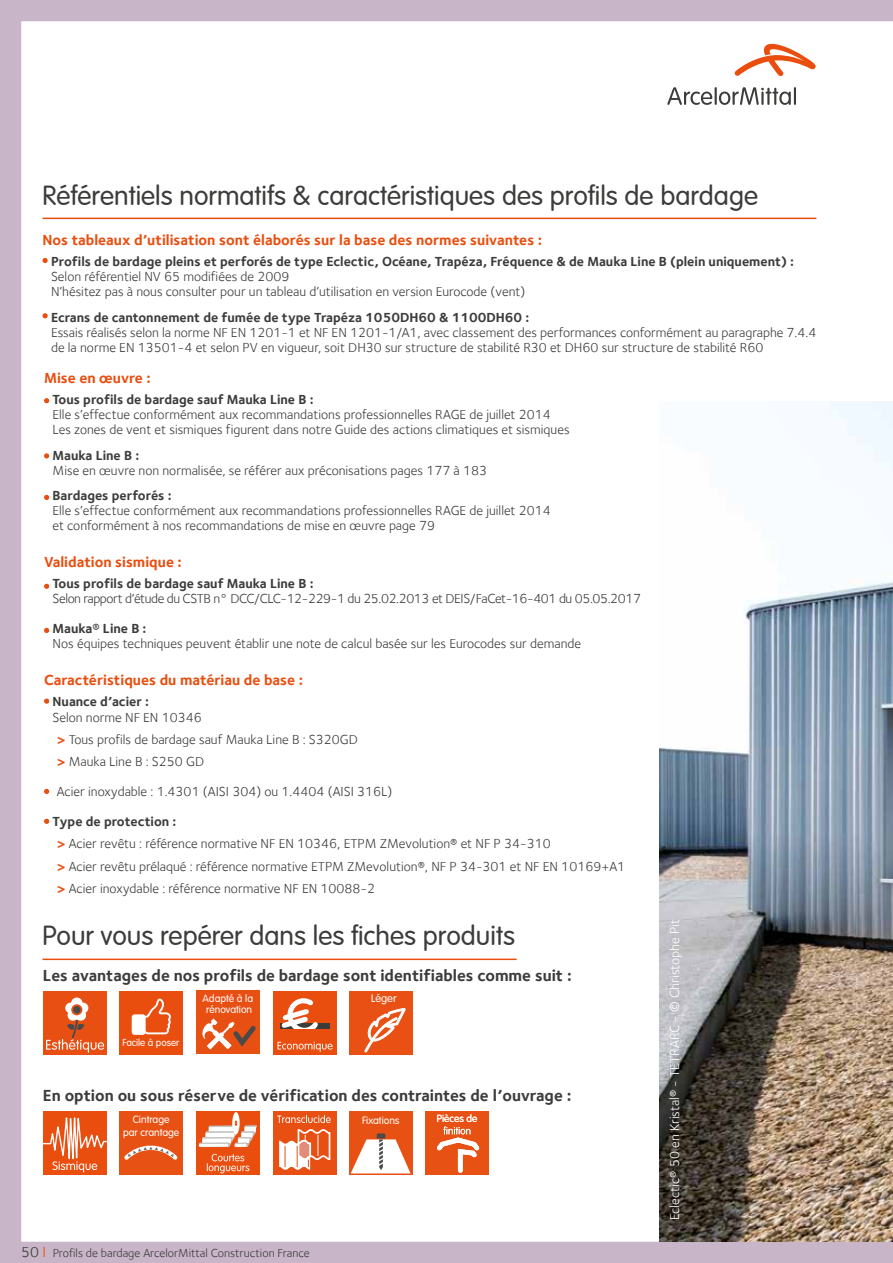
<style>
.page{position:relative;width:893px;height:1263px;background:#c9b5c8}
.page>*{position:absolute;margin:0;border:0;box-sizing:border-box;transform-origin:0 0}
.t1{font:300 27px "VAG Rounded";color:#3c3c3b}
.t2{font:700 16.5px "Foundry Sterling";color:#3c3c3b}
.t3{font:700 15px "Foundry Sterling";color:#e94e0f}
.t4{font:13.5px/22.2px "Foundry Sterling";color:#3c3c3b}
.t5{font:700 13.5px "Foundry Sterling";color:#3c3c3b}
.t6{font:13.5px "Foundry Sterling";letter-spacing:-.03em;color:#3c3c3b}
.t7{font:13.5px "Foundry Sterling";color:#fff}
.t8{font:12px "Foundry Sterling";color:#3c3c3b}
.t9{font:300 10.8px "VAG Rounded";color:#fff}
.t10{font:300 10.35px/12.5px "VAG Rounded";color:#fff;text-align:center}
.t11{font:300 10.2px "VAG Rounded";color:#fff}
.t12{font:300 9.9px "VAG Rounded";color:#fff}
.s1{font-weight:700;color:#e94e0f}
.s2{font-weight:700}
.s3{font-size:15px}
.s4{font-size:15px;color:#e94e0f}
</style>
<div class="page">
<div style="left:21px;top:21px;width:872px;height:1221px;background:#fff"></div>
<img style="left:659px;top:401px;width:234px;height:841px">
<hr style="left:43px;top:218px;width:773px;height:1px;background:#e94e0f">
<hr style="left:43px;top:958px;width:474px;height:2px;background:#e94e0f">
<div style="left:273px;top:991px;width:63px;height:64px;background:#e94e0f"></div>
<svg style="left:277px;top:998px;width:56px;height:54px"></svg>
<svg style="left:43px;top:1111px;width:64px;height:64px"></svg>
<div style="left:120px;top:1111px;width:63px;height:64px;background:#e75113"></div>
<svg style="left:124px;top:1145px;width:54px;height:15px"></svg>
<div style="left:196px;top:1111px;width:64px;height:64px;background:#e94e0f"></div>
<svg style="left:207px;top:1154px;width:42px;height:19px"></svg>
<svg style="left:232px;top:1112px;width:8px;height:22px"></svg>
<svg style="left:199px;top:1121px;width:58px;height:26px"></svg>
<div style="left:273px;top:1111px;width:63px;height:64px;background:#e84f13"></div>
<svg style="left:277px;top:1115px;width:54px;height:55px"></svg>
<div style="left:349px;top:1111px;width:64px;height:64px;background:#e75113"></div>
<svg style="left:351px;top:1133px;width:60px;height:40px"></svg>
<div style="left:426px;top:1111px;width:63px;height:64px;background:#e75113"></div>
<svg style="left:437px;top:1126px;width:43px;height:47px"></svg>
<div style="left:349px;top:991px;width:64px;height:64px;background:#e95014"></div>
<svg style="left:364px;top:1008px;width:42px;height:45px"></svg>
<svg style="left:43px;top:258px;width:5px;height:5px"></svg>
<svg style="left:43px;top:313px;width:5px;height:5px"></svg>
<svg style="left:44px;top:398px;width:5px;height:5px"></svg>
<svg style="left:44px;top:453px;width:5px;height:5px"></svg>
<svg style="left:44px;top:495px;width:5px;height:5px"></svg>
<svg style="left:44px;top:584px;width:5px;height:5px"></svg>
<svg style="left:44px;top:628px;width:5px;height:5px"></svg>
<svg style="left:44px;top:819px;width:5px;height:5px"></svg>
<svg style="left:44px;top:698px;width:5px;height:6px"></svg>
<div style="left:120px;top:991px;width:63px;height:64px;background:#e94e0f"></div>
<svg style="left:132px;top:999px;width:39px;height:36px"></svg>
<div style="left:196px;top:990px;width:64px;height:64px;background:#e84f13"></div>
<svg style="left:202px;top:1018px;width:54px;height:32px"></svg>
<div style="left:43px;top:991px;width:64px;height:64px;background:#e84f13"></div>
<svg style="left:46px;top:997px;width:58px;height:56px"></svg>
<svg style="left:44px;top:789px;width:5px;height:5px"></svg>
<svg style="left:735px;top:44px;width:81px;height:32px"></svg>
<svg style="left:667px;top:87px;width:129px;height:18px"></svg>
<h1 class="t1" style="left:43px;top:180px;width:717px">Référentiels normatifs &amp; caractéristiques des profils de bardage</h1>
<p class="t3" style="left:43px;top:231px;width:501px">Nos tableaux d’utilisation sont élaborés sur la base des normes suivantes :</p>
<p class="t5" style="left:51px;top:253px;width:744px">Profils de bardage pleins et perforés de type Eclectic, Océane, Trapéza, Fréquence &amp; de Mauka Line B (plein uniquement) :</p>
<p class="t4" style="left:51px;top:269px;width:476px;line-height:15px">Selon référentiel NV 65 modifiées de 2009<br>N’hésitez pas à nous consulter pour un tableau d’utilisation en version Eurocode (vent)</p>
<p class="t5" style="left:51px;top:309px;width:480px">Ecrans de cantonnement de fumée de type Trapéza 1050DH60 &amp; 1100DH60 :</p>
<p class="t4" style="left:51px;top:324px;width:767px;line-height:15px">Essais réalisés selon la norme NF EN 1201-1 et NF EN 1201-1/A1, avec classement des performances conformément au paragraphe 7.4.4 de la norme EN 13501-4 et selon PV en vigueur, soit DH30 sur structure de stabilité R30 et DH60 sur structure de stabilité R60</p>
<p class="t3" style="left:44px;top:369px;width:108px">Mise en œuvre :</p>
<p class="t5" style="left:53px;top:391px;width:263px">Tous profils de bardage sauf Mauka Line B :</p>
<p class="t4" style="left:53px;top:407px;width:519px;line-height:15px">Elle s’effectue conformément aux recommandations professionnelles RAGE de juillet 2014<br>Les zones de vent et sismiques figurent dans notre Guide des actions climatiques et sismiques</p>
<p class="t5" style="left:53px;top:447px;width:88px">Mauka Line B :</p>
<p class="t4" style="left:53px;top:459px;width:436px">Mise en œuvre non normalisée, se référer aux préconisations pages 177 à 183</p>
<p class="t5" style="left:53px;top:488px;width:121px">Bardages perforés :</p>
<p class="t4" style="left:53px;top:503px;width:500px;line-height:15px">Elle s’effectue conformément aux recommandations professionnelles RAGE de juillet 2014 et conformément à nos recommandations de mise en œuvre page 79</p>
<p class="t3" style="left:44px;top:553px;width:139px">Validation sismique :</p>
<p class="t5" style="left:53px;top:575px;width:263px">Tous profils de bardage sauf Mauka Line B :</p>
<p class="t6" style="left:53px;top:591px;width:590px">Selon rapport d’étude du CSTB n° DCC/CLC-12-229-1 du 25.02.2013 et DEIS/FaCet-16-401 du 05.05.2017</p>
<p class="t5" style="left:53px;top:620px;width:95px">Mauka® Line B :</p>
<p class="t4" style="left:53px;top:632px;width:530px">Nos équipes techniques peuvent établir une note de calcul basée sur les Eurocodes sur demande</p>
<p class="t3" style="left:44px;top:671px;width:261px">Caractéristiques du matériau de base :</p>
<p class="t5" style="left:53px;top:693px;width:98px">Nuance d’acier :</p>
<p class="t4" style="left:57px;top:706px;width:303px;text-indent:-4px">Selon norme NF EN 10346<br><span class="s1">&gt;</span> Tous profils de bardage sauf Mauka Line B : S320GD <span class="s1">&gt;</span> Mauka Line B : S250 GD</p>
<p class="t4" style="left:57px;top:780px;width:337px">Acier inoxydable : 1.4301 (AISI 304) ou 1.4404 (AISI 316L)</p>
<p class="t4" style="left:57px;top:810px;width:570px;text-indent:-4px"><span class="s2">Type de protection :<br></span><span class="s1">&gt;</span> Acier revêtu : référence normative NF EN 10346, ETPM ZMevolution® et NF P 34-310<br><span class="s1">&gt;</span> Acier revêtu prélaqué : référence normative ETPM ZMevolution®, NF P 34-301 et NF EN 10169+A1 <span class="s1">&gt;</span> Acier inoxydable : référence normative NF EN 10088-2</p>
<h1 class="t1" style="left:43px;top:920px;width:474px">Pour vous repérer dans les fiches produits</h1>
<p class="t2" style="left:43px;top:966px;width:530px">Les avantages de nos profils de bardage sont identifiables comme suit :</p>
<p class="t12" style="left:122px;top:1037px;width:59px">Facile à poser</p>
<p class="t10" style="left:203px;top:994px;width:52px;line-height:10.4px">Adapté à la rénovation</p>
<p class="t9" style="left:371px;top:992px;width:27px">Léger</p>
<p class="t2" style="left:43px;top:1086px;width:530px">En option ou sous réserve de vérification des contraintes de l’ouvrage :</p>
<p class="t10" style="left:123px;top:1114px;width:58px">Cintrage<br>par crantage</p>
<p class="t10" style="left:362px;top:1114px;width:39px">Fixations</p>
<p class="t11" style="left:437px;top:1113px;width:42px">Pièces de</p>
<p class="t8" style="left:21px;top:1246px;width:290px"><span class="s3">50</span> <span class="s4">I</span> Profils de bardage ArcelorMittal Construction France</p>
<p class="t7" style="left:667px;top:1220px;width:303px;rotate:-90deg">Eclectic® 50 en Kristal® - TETRARC - © Christophe Pit</p>
</div>
